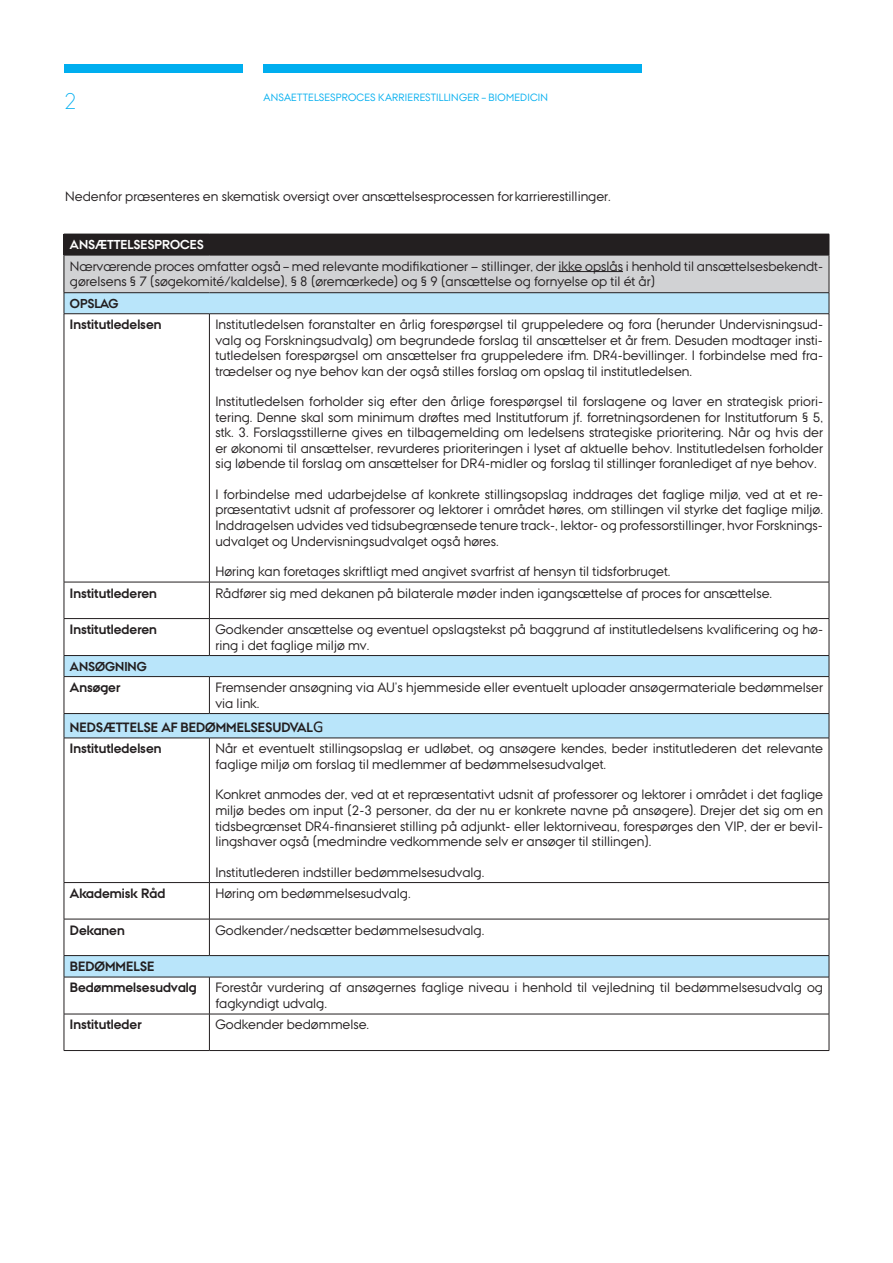
<style>
.page{position:relative;width:893px;height:1263px;background:#fff}
.page>*{position:absolute;margin:0;border:0;box-sizing:border-box;transform-origin:0 0}
.t1{font:300 22.5px "AU Passata";color:#00aeef}
.t2{font:13.5px/15.6px "AU Passata";color:#231f20}
.t3{font:700 13.5px/21.5px "AU Passata";color:#231f20}
.t4{font:700 12.9px "AU Passata";color:#fff}
.t5{font:700 12.9px "AU Passata";color:#231f20}
.t6{font:10.5px "AU Passata";letter-spacing:.015em;color:#00aeef}
.s1{font-family:"Calibri";font-weight:400;font-size:16.5px}
</style>
<div class="page">
<div style="left:64px;top:64px;width:178px;height:8px;background:#00aeef"></div>
<div style="left:264px;top:64px;width:378px;height:8px;background:#00aeef"></div>
<div style="left:64px;top:234px;width:765px;height:21px;background:#231f20"></div>
<div style="left:64px;top:255px;width:765px;height:38px;background:#d1d2d4"></div>
<svg style="left:65px;top:293px;width:764px;height:684px"></svg>
<svg style="left:829px;top:234px;width:1px;height:21px"></svg>
<hr style="left:64px;top:255px;width:145px;height:1px;background:#231f20">
<hr style="left:64px;top:255px;width:1px;height:37px;background:#231f20">
<hr style="left:209px;top:255px;width:620px;height:1px;background:#231f20">
<hr style="left:829px;top:255px;width:1px;height:37px;background:#231f20">
<hr style="left:64px;top:292px;width:145px;height:1px;background:#231f20">
<svg style="left:64px;top:293px;width:1px;height:20px"></svg>
<hr style="left:209px;top:292px;width:620px;height:1px;background:#231f20">
<svg style="left:829px;top:293px;width:1px;height:21px"></svg>
<hr style="left:64px;top:313px;width:145px;height:1px;background:#231f20">
<hr style="left:64px;top:314px;width:1px;height:268px;background:#231f20">
<hr style="left:209px;top:313px;width:620px;height:1px;background:#231f20">
<hr style="left:209px;top:314px;width:1px;height:268px;background:#231f20">
<hr style="left:829px;top:314px;width:1px;height:268px;background:#231f20">
<hr style="left:64px;top:582px;width:145px;height:1px;background:#231f20">
<hr style="left:64px;top:582px;width:1px;height:36px;background:#231f20">
<hr style="left:209px;top:582px;width:620px;height:1px;background:#231f20">
<hr style="left:209px;top:582px;width:1px;height:36px;background:#231f20">
<hr style="left:829px;top:582px;width:1px;height:36px;background:#231f20">
<hr style="left:64px;top:618px;width:145px;height:1px;background:#231f20">
<hr style="left:64px;top:619px;width:1px;height:36px;background:#231f20">
<hr style="left:209px;top:618px;width:620px;height:1px;background:#231f20">
<hr style="left:209px;top:619px;width:1px;height:36px;background:#231f20">
<hr style="left:829px;top:619px;width:1px;height:36px;background:#231f20">
<hr style="left:64px;top:677px;width:1px;height:36px;background:#231f20">
<hr style="left:209px;top:677px;width:1px;height:36px;background:#231f20">
<hr style="left:829px;top:677px;width:1px;height:36px;background:#231f20">
<hr style="left:64px;top:738px;width:1px;height:144px;background:#231f20">
<hr style="left:209px;top:738px;width:1px;height:144px;background:#231f20">
<hr style="left:829px;top:738px;width:1px;height:144px;background:#231f20">
<hr style="left:64px;top:882px;width:145px;height:1px;background:#231f20">
<hr style="left:64px;top:883px;width:1px;height:36px;background:#231f20">
<hr style="left:209px;top:882px;width:620px;height:1px;background:#231f20">
<hr style="left:209px;top:883px;width:1px;height:36px;background:#231f20">
<hr style="left:829px;top:883px;width:1px;height:36px;background:#231f20">
<hr style="left:64px;top:919px;width:145px;height:1px;background:#231f20">
<hr style="left:64px;top:919px;width:1px;height:36px;background:#231f20">
<hr style="left:209px;top:919px;width:620px;height:1px;background:#231f20">
<hr style="left:209px;top:919px;width:1px;height:36px;background:#231f20">
<hr style="left:829px;top:919px;width:1px;height:36px;background:#231f20">
<hr style="left:64px;top:977px;width:1px;height:37px;background:#231f20">
<hr style="left:209px;top:977px;width:1px;height:37px;background:#231f20">
<hr style="left:829px;top:977px;width:1px;height:37px;background:#231f20">
<hr style="left:64px;top:1014px;width:145px;height:1px;background:#231f20">
<hr style="left:64px;top:1014px;width:1px;height:36px;background:#231f20">
<hr style="left:209px;top:1014px;width:620px;height:1px;background:#231f20">
<hr style="left:209px;top:1014px;width:1px;height:36px;background:#231f20">
<hr style="left:829px;top:1014px;width:1px;height:36px;background:#231f20">
<hr style="left:64px;top:1050px;width:145px;height:1px;background:#231f20">
<hr style="left:209px;top:1050px;width:620px;height:1px;background:#231f20">
<hr style="left:64px;top:655px;width:145px;height:1px;background:#231f20">
<svg style="left:64px;top:656px;width:1px;height:20px"></svg>
<hr style="left:209px;top:655px;width:620px;height:1px;background:#231f20">
<svg style="left:829px;top:656px;width:1px;height:20px"></svg>
<hr style="left:64px;top:676px;width:145px;height:1px;background:#231f20">
<hr style="left:209px;top:676px;width:620px;height:1px;background:#231f20">
<hr style="left:64px;top:713px;width:145px;height:1px;background:#231f20">
<svg style="left:64px;top:714px;width:1px;height:24px"></svg>
<hr style="left:64px;top:738px;width:145px;height:1px;background:#231f20">
<hr style="left:209px;top:713px;width:620px;height:1px;background:#231f20">
<svg style="left:829px;top:714px;width:1px;height:24px"></svg>
<hr style="left:209px;top:738px;width:620px;height:1px;background:#231f20">
<hr style="left:64px;top:955px;width:145px;height:1px;background:#231f20">
<svg style="left:64px;top:956px;width:1px;height:21px"></svg>
<hr style="left:64px;top:977px;width:145px;height:1px;background:#231f20">
<hr style="left:209px;top:955px;width:620px;height:1px;background:#231f20">
<svg style="left:829px;top:956px;width:1px;height:21px"></svg>
<hr style="left:209px;top:977px;width:620px;height:1px;background:#231f20">
<hr style="left:559px;top:271px;width:64px;height:1px;background:#231f20">
<h1 class="t1" style="left:64px;top:88px;width:14px">2</h1>
<p class="t6" style="left:264px;top:91px;width:286px">ANSAETTELSESPROCES KARRIERESTILLINGER – BIOMEDICIN</p>
<p class="t2" style="left:65px;top:188px;width:547px">Nedenfor præsenteres en skematisk oversigt over ansættelsesprocessen for karrierestillinger.</p>
<p class="t4" style="left:70px;top:237px;width:135px">ANSÆTTELSESPROCES</p>
<p class="t2" style="left:70px;top:258px;width:754px">Nærværende proces omfatter også – med relevante modifikationer − stillinger, der ikke opslås i henhold til ansættelsesbekendt&shy;gørelsens § 7 (søgekomité/kaldelse), § 8 (øremærkede) og § 9 (ansættelse og fornyelse op til ét år)</p>
<p class="t5" style="left:70px;top:296px;width:50px">OPSLAG</p>
<p class="t3" style="left:70px;top:314px;width:93px">Institutledelsen</p>
<p class="t2" style="left:215px;top:317px;width:609px;text-align:justify">Institutledelsen foranstalter en årlig forespørgsel til gruppeledere og fora (herunder Undervisningsud&shy;valg og Forskningsudvalg) om begrundede forslag til ansættelser et år frem. Desuden modtager insti&shy;tutledelsen forespørgsel om ansættelser fra gruppeledere ifm. DR4-bevillinger. I forbindelse med fra&shy;trædelser og nye behov kan der også stilles forslag om opslag til institutledelsen.</p>
<p class="t2" style="left:215px;top:394px;width:609px;text-align:justify">Institutledelsen forholder sig efter den årlige forespørgsel til forslagene og laver en strategisk priori&shy;tering. Denne skal som minimum drøftes med Institutforum jf. forretningsordenen for Institutforum § 5, stk. 3. Forslagsstillerne gives en tilbagemelding om ledelsens strategiske prioritering. Når og hvis der er økonomi til ansættelser, revurderes prioriteringen i lyset af aktuelle behov. Institutledelsen forholder sig løbende til forslag om ansættelser for DR4-midler og forslag til stillinger foranlediget af nye behov.</p>
<p class="t2" style="left:215px;top:486px;width:609px;text-align:justify">I forbindelse med udarbejdelse af konkrete stillingsopslag inddrages det faglige miljø, ved at et re&shy;præsentativt udsnit af professorer og lektorer i området høres, om stillingen vil styrke det faglige miljø.<br>Inddragelsen udvides ved tidsubegrænsede tenure track-, lektor- og professorstillinger, hvor Forsknings&shy;udvalget og Undervisningsudvalget også høres.</p>
<p class="t2" style="left:215px;top:563px;width:457px">Høring kan foretages skriftligt med angivet svarfrist af hensyn til tidsforbruget.</p>
<p class="t3" style="left:70px;top:582px;width:88px">Institutlederen</p>
<p class="t2" style="left:215px;top:585px;width:558px">Rådfører sig med dekanen på bilaterale møder inden igangsættelse af proces for ansættelse.</p>
<p class="t3" style="left:70px;top:619px;width:88px">Institutlederen</p>
<p class="t2" style="left:215px;top:621px;width:609px">Godkender ansættelse og eventuel opslagstekst på baggrund af institutledelsens kvalificering og hø&shy;ring i det faglige miljø mv.</p>
<p class="t5" style="left:70px;top:659px;width:78px">ANSØGNING</p>
<p class="t3" style="left:70px;top:677px;width:52px">Ansøger</p>
<p class="t2" style="left:215px;top:679px;width:609px">Fremsender ansøgning via AU’s hjemmeside eller eventuelt uploader ansøgermateriale bedømmelser via link.</p>
<p class="t3" style="left:70px;top:717px;width:255px">NEDSÆTTELSE AF BEDØMMELSESUDVAL<span class="s1">G<br></span>Institutledelsen</p>
<p class="t2" style="left:215px;top:741px;width:609px">Når et eventuelt stillingsopslag er udløbet, og ansøgere kendes, beder institutlederen det relevante faglige miljø om forslag til medlemmer af bedømmelsesudvalget.</p>
<p class="t2" style="left:215px;top:787px;width:609px;text-align:justify">Konkret anmodes der, ved at et repræsentativt udsnit af professorer og lektorer i området i det faglige miljø bedes om input (2-3 personer, da der nu er konkrete navne på ansøgere). Drejer det sig om en tidsbegrænset DR4-finansieret stilling på adjunkt- eller lektorniveau, forespørges den VIP, der er bevil&shy;lingshaver også (medmindre vedkommende selv er ansøger til stillingen).</p>
<p class="t2" style="left:215px;top:864px;width:270px">Institutlederen indstiller bedømmelsesudvalg.</p>
<p class="t3" style="left:70px;top:883px;width:97px">Akademisk Råd</p>
<p class="t2" style="left:215px;top:885px;width:197px">Høring om bedømmelsesudvalg.</p>
<p class="t3" style="left:70px;top:919px;width:56px">Dekanen</p>
<p class="t2" style="left:215px;top:922px;width:270px">Godkender/nedsætter bedømmelsesudvalg.</p>
<p class="t3" style="left:70px;top:956px;width:128px">BEDØMMELSE<br>Bedømmelsesudvalg</p>
<p class="t2" style="left:215px;top:980px;width:609px">Forestår vurdering af ansøgernes faglige niveau i henhold til vejledning til bedømmelsesudvalg og fagkyndigt udvalg.</p>
<p class="t3" style="left:70px;top:1014px;width:73px">Institutleder</p>
<p class="t2" style="left:215px;top:1017px;width:155px">Godkender bedømmelse.</p>
</div>
